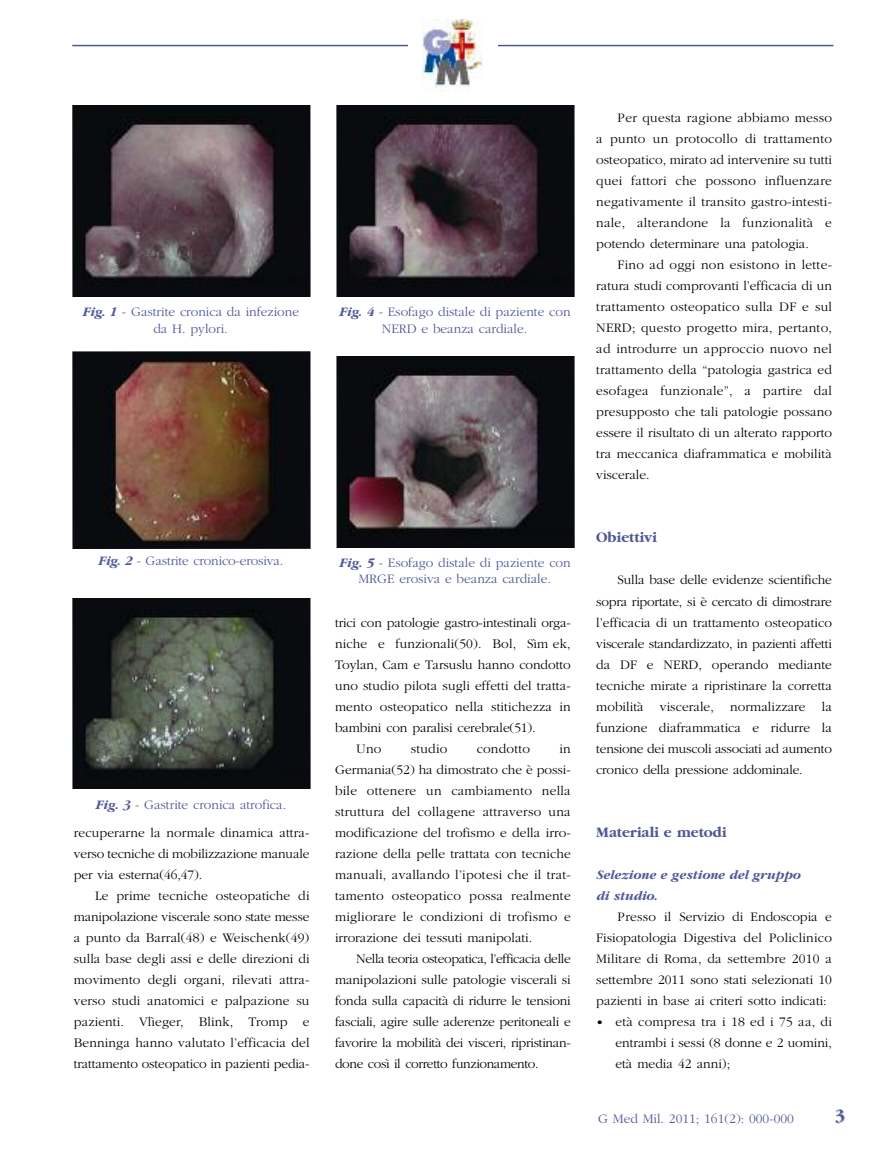
<style>
.page{position:relative;width:893px;height:1166px;background:#fff}
.page>*{position:absolute;margin:0;border:0;box-sizing:border-box;transform-origin:0 0}
.t1{font:700 18px "Garamond";color:#4f5795}
.t2{font:700 15px "Garamond";color:#4f5795}
.t3{font:300 13.5px/21px "Garamond";color:#000;text-align:justify}
.t4{font:300 13.5px/16.2px "Garamond";color:#4f5795;text-align:center}
.t5{font:italic 700 13.5px/21px "Garamond";color:#4f5795}
.t6{font:300 13.5px "Garamond";letter-spacing:.02em;color:#000}
.s1{font-weight:700;font-style:italic}
.s2{font-size:12px}
</style>
<div class="page">
<hr style="left:72px;top:45px;width:761px;height:1px;background:#4f5795">
<div style="left:408px;top:15px;width:89px;height:76px;background:#fff"></div>
<img style="left:422px;top:20px;width:61px;height:71px">
<img style="left:72px;top:106px;width:238px;height:190px">
<img style="left:72px;top:598px;width:238px;height:190px">
<img style="left:336px;top:106px;width:238px;height:190px">
<svg style="left:336px;top:547px;width:239px;height:1px"></svg>
<img style="left:336px;top:356px;width:239px;height:191px">
<img style="left:73px;top:351px;width:238px;height:198px">
<p class="t4" style="left:82px;top:303px;width:219px"><span class="s1">Fig. 1</span> - Gastrite cronica da infezione da H. pylori.</p>
<p class="t4" style="left:339px;top:303px;width:233px"><span class="s1">Fig. 4</span> - Esofago distale di paziente con<br>NERD e beanza cardiale.</p>
<p class="t3" style="left:596px;top:107px;width:237px;text-indent:21px">Per questa ragione abbiamo messo a punto un protocollo di trattamento osteopatico, mirato ad intervenire su tutti quei fattori che possono influenzare negativamente il transito gastro-intesti&shy;nale, alterandone la funzionalità e potendo determinare una patologia.</p>
<p class="t3" style="left:596px;top:254px;width:237px;text-indent:21px">Fino ad oggi non esistono in lette&shy;ratura studi comprovanti l’efficacia di un trattamento osteopatico sulla DF e sul NERD; questo progetto mira, pertanto, ad introdurre un approccio nuovo nel trattamento della “patologia gastrica ed esofagea funzionale”, a partire dal presupposto che tali patologie possano essere il risultato di un alterato rapporto tra meccanica diaframmatica e mobilità viscerale.</p>
<p class="t4" style="left:98px;top:552px;width:187px"><span class="s1">Fig. 2</span> - Gastrite cronico-erosiva.</p>
<p class="t4" style="left:95px;top:795px;width:193px"><span class="s1">Fig. 3</span> - Gastrite cronica atrofica.</p>
<p class="t3" style="left:74px;top:821px;width:237px">recuperarne la normale dinamica attra&shy;verso tecniche di mobilizzazione manuale per via esterna(46,47).</p>
<p class="t3" style="left:74px;top:884px;width:237px;text-indent:21px">Le prime tecniche osteopatiche di manipolazione viscerale sono state messe a punto da Barral(48) e Weischenk(49) sulla base degli assi e delle direzioni di movimento degli organi, rilevati attra&shy;verso studi anatomici e palpazione su pazienti. Vlìeger, Blink, Tromp e Benninga hanno valutato l’efficacia del trattamento osteopatico in pazienti pedia-</p>
<p class="t4" style="left:339px;top:554px;width:233px"><span class="s1">Fig. 5</span> - Esofago distale di paziente con<br>MRGE erosiva e beanza cardiale.</p>
<p class="t3" style="left:335px;top:611px;width:237px">trici con patologie gastro-intestinali orga-</p>
<p class="t3" style="left:335px;top:632px;width:237px">niche e funzionali(50). Bol, Sìm ek,</p>
<p class="t3" style="left:335px;top:653px;width:237px">Toylan, Cam e Tarsuslu hanno condotto</p>
<p class="t3" style="left:335px;top:674px;width:237px">uno studio pilota sugli effetti del tratta-</p>
<p class="t3" style="left:335px;top:695px;width:237px">mento osteopatico nella stitichezza in</p>
<p class="t3" style="left:335px;top:716px;width:202px">bambini con paralisi cerebrale(51).</p>
<p class="t3" style="left:356px;top:737px;width:27px">Uno</p>
<p class="t3" style="left:411px;top:737px;width:38px">studio</p>
<p class="t6" style="left:477px;top:739px;width:55px">condotto</p>
<p class="t3" style="left:335px;top:737px;width:237px;text-indent:224px">in Germania(52) ha dimostrato che è possi&shy;bile ottenere un cambiamento nella struttura del collagene attraverso una modificazione del trofismo e della irro&shy;razione della pelle trattata con tecniche manuali, avallando l’ipotesi che il trat&shy;tamento osteopatico possa realmente migliorare le condizioni di trofismo e irrorazione dei tessuti manipolati.</p>
<p class="t3" style="left:335px;top:947px;width:237px;text-indent:21px">Nella teoria osteopatica, l’efficacia delle manipolazioni sulle patologie viscerali si fonda sulla capacità di ridurre le tensioni fasciali, agire sulle aderenze peritoneali e favorire la mobilità dei visceri, ripristinan&shy;done così il corretto funzionamento.</p>
<p class="t2" style="left:596px;top:528px;width:62px">Obiettivi</p>
<p class="t3" style="left:596px;top:569px;width:237px;text-indent:21px">Sulla base delle evidenze scientifiche sopra riportate, si è cercato di dimostrare l’efficacia di un trattamento osteopatico viscerale standardizzato, in pazienti affetti da DF e NERD, operando mediante tecniche mirate a ripristinare la corretta mobilità viscerale, normalizzare la funzione diaframmatica e ridurre la tensione dei muscoli associati ad aumento cronico della pressione addominale.</p>
<p class="t2" style="left:596px;top:822px;width:132px">Materiali e metodi</p>
<p class="t5" style="left:596px;top:863px;width:206px">Selezione e gestione del gruppo di studio.</p>
<p class="t3" style="left:596px;top:905px;width:237px;text-indent:21px">Presso il Servizio di Endoscopia e Fisiopatologia Digestiva del Policlinico Militare di Roma, da settembre 2010 a settembre 2011 sono stati selezionati 10 pazienti in base ai criteri sotto indicati:</p>
<p class="t3" style="left:615px;top:1010px;width:218px;text-indent:-19px"><span class="s2">•</span> età compresa tra i 18 ed i 75 aa, di entrambi i sessi (8 donne e 2 uomini, età media 42 anni);</p>
<p class="t4" style="left:598px;top:1109px;width:197px">G Med Mil. 2011; 161(2): 000-000</p>
<h1 class="t1" style="left:835px;top:1104px;width:12px">3</h1>
</div>
